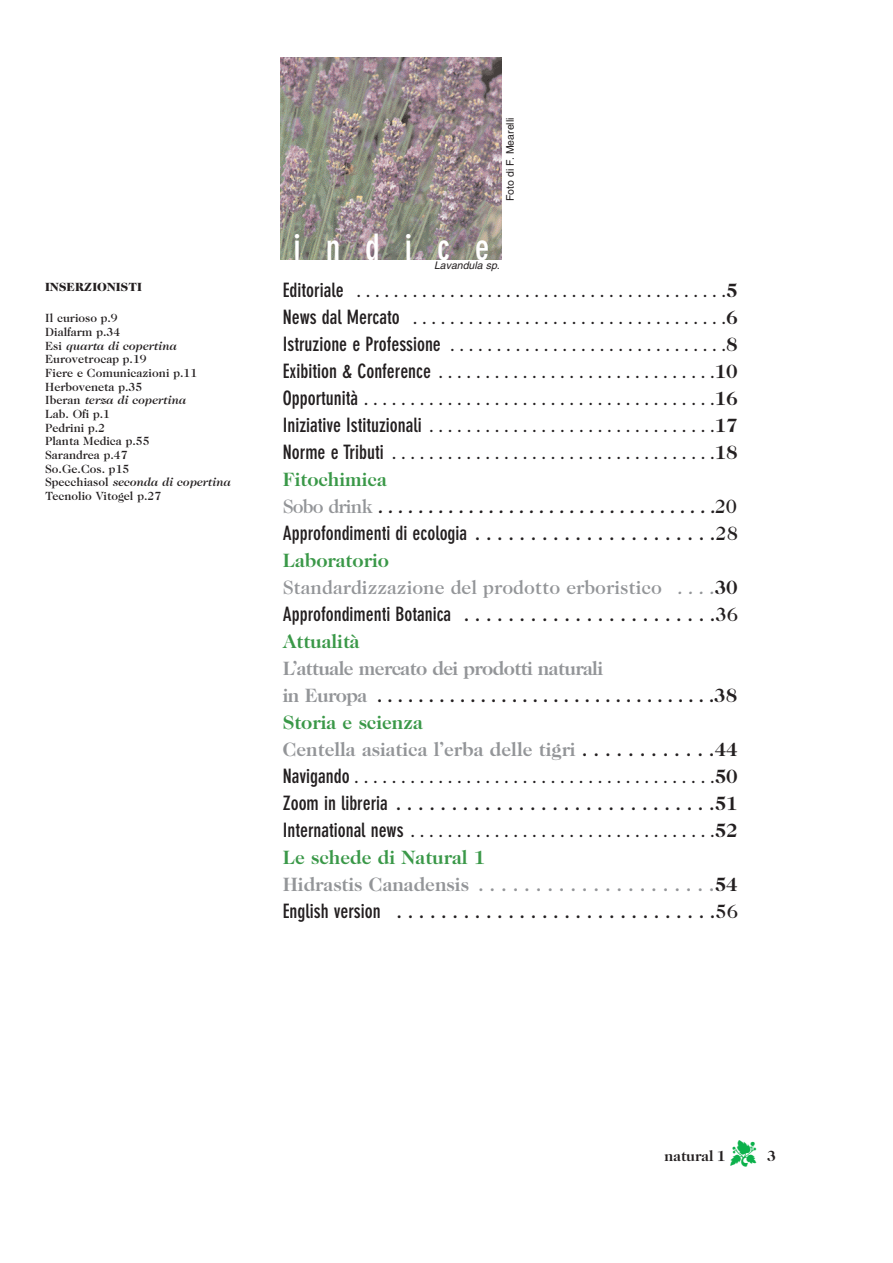
<style>
.page{position:relative;width:893px;height:1263px;background:#fff}
.page>*{position:absolute;margin:0;border:0;box-sizing:border-box;transform-origin:0 0}
.t1{font:700 condensed 36px "DIN Neuzeit Grotesk";letter-spacing:.695em;color:#fff}
.t2{font:700 condensed 19.5px/27px "DIN Neuzeit Grotesk";color:#231f20;text-align:justify}
.t3{font:700 19.5px/27px "Caslon Two Twenty Four";color:#939598}
.t4{font:500 19.5px/27px "Caslon Two Twenty Four";color:#939598}
.t5{font:italic 500 19.5px/27px "Caslon Two Twenty Four";color:#231f20}
.t6{font:500 19.5px "Caslon Two Twenty Four";color:#231f20}
.t7{font:700 15px "Caslon Two Twenty Four";color:#231f20}
.t8{font:500 12px/13.6px "Caslon Two Twenty Four";color:#231f20}
.t9{font:900 12px "Caslon Two Twenty Four";color:#231f20}
.t10{font:10.5px "Helvetica";color:#231f20}
.t11{font:italic 10.5px "Helvetica";color:#231f20}
.s1{font-style:italic}
.s2{font-family:"Caslon Two Twenty Four";font-stretch:normal}
.s3{font-weight:700;font-style:normal;color:#3a9848}
.s4{font-style:normal;color:#939598}
.s5{font-style:normal}
.s6{font-family:"Caslon Two Twenty Four";font-weight:500;font-stretch:normal}
.s7{font-weight:700;color:#3a9848}
.s8{font-weight:700;font-style:italic;font-size:18px}
.s9{font-weight:700;color:#231f20}
.s10{font-family:"DIN Neuzeit Grotesk";font-weight:700;font-stretch:condensed;color:#231f20}
.s11{color:#231f20}
.s12{color:#3a9848}
.s13{font-family:"DIN Neuzeit Grotesk";font-weight:700;font-stretch:condensed}
.s14{font-weight:700}
.s15{font-family:"DIN Neuzeit Grotesk";font-stretch:condensed;color:#231f20}
.s16{font-weight:500;color:#231f20}
</style>
<div class="page">
<img style="left:281px;top:57px;width:221px;height:203px">
<p class="t9" style="left:45px;top:282px;width:98px">INSERZIONISTI</p>
<p class="t8" style="left:45px;top:312px;width:187px">Il curioso p.9<br>Dialfarm p.34<br>Esi <span class="s1">quarta di copertina<br></span>Eurovetrocap p.19<br>Fiere e Comunicazioni p.11<br>Herboveneta p.35<br>Iberan <span class="s1">terza di copertina<br></span>Lab. Ofi p.1<br>Pedrini p.2<br>Planta Medica p.55<br>Sarandrea p.47<br>So.Ge.Cos. p15<br>Specchiasol <span class="s1">seconda di copertina<br></span>Tecnolio Vitogel p.27</p>
<p class="t10" style="left:506px;top:201px;width:85px;rotate:-90deg">Foto di F. Mearelli</p>
<h1 class="t1" style="left:293px;top:234px;width:198px">indice</h1>
<p class="t11" style="left:434px;top:262px;width:69px">Lavandula sp.</p>
<p class="t2" style="left:283px;top:278px;width:456px">Editoriale . . . . . . . . . . . . . . . . . . . . . . . . . . . . . . . . . . . . . . . .<span class="s2">5<br></span>News dal Mercato . . . . . . . . . . . . . . . . . . . . . . . . . . . . . . . . . .<span class="s2">6<br></span>Istruzione e Professione . . . . . . . . . . . . . . . . . . . . . . . . . . . . . .<span class="s2">8<br></span>Exibition &amp; Conference . . . . . . . . . . . . . . . . . . . . . . . . . . . . . .<span class="s2">10<br></span>Opportunità . . . . . . . . . . . . . . . . . . . . . . . . . . . . . . . . . . . . . .<span class="s2">16<br></span>Iniziative Istituzionali . . . . . . . . . . . . . . . . . . . . . . . . . . . . . . .<span class="s2">17<br></span>Norme e Tributi . . . . . . . . . . . . . . . . . . . . . . . . . . . . . . . . . . .<span class="s2">18</span></p>
<p class="t5" style="left:283px;top:467px;width:456px"><span class="s3">Fitochimica<br></span><span class="s4">Sobo drink</span> . . . . . . . . . . . . . . . . . . . . . . . . . . . . . . . . . .<span class="s5">20</span></p>
<p class="t2" style="left:283px;top:521px;width:456px">Approfondimenti di ecologia <span class="s6">. . . . . . . . . . . . . . . . . . . . . .28</span></p>
<p class="t4" style="left:283px;top:548px;width:456px"><span class="s7">Laboratorio<br></span>Standardizzazione del prodotto erboristico <span class="s8">. . . .</span><span class="s9">30<br></span><span class="s10">Approfondimenti Botanica</span> <span class="s11">. . . . . . . . . . . . . . . . . . . . . . .36<br></span><span class="s7">Attualità</span></p>
<p class="t3" style="left:283px;top:656px;width:456px">L’attuale mercato dei prodotti naturali<br>in Europa <span class="s11">. . . . . . . . . . . . . . . . . . . . . . . . . . . . . . . . .38<br></span><span class="s12">Storia e scienza<br></span>Centella asiatica l’erba delle tigri <span class="s11">. . . . . . . . . . . .44</span></p>
<p class="t2" style="left:283px;top:764px;width:456px">Navigando . . . . . . . . . . . . . . . . . . . . . . . . . . . . . . . . . . . . . . .<span class="s2">50</span></p>
<p class="t6" style="left:283px;top:796px;width:456px"><span class="s13">Zoom in libreria</span> . . . . . . . . . . . . . . . . . . . . . . . . . . . . .<span class="s14">51</span></p>
<p class="t2" style="left:283px;top:818px;width:456px">International news . . . . . . . . . . . . . . . . . . . . . . . . . . . . . . . . .<span class="s2">52</span></p>
<p class="t3" style="left:283px;top:845px;width:456px"><span class="s12">Le schede di Natural 1<br></span>Hidrastis Canadensis . . . . . . . . . . . . . . . . . . . . .<span class="s11">54<br></span><span class="s15">English version</span> <span class="s16">. . . . . . . . . . . . . . . . . . . . . . . . . . . . .56</span></p>
<p class="t7" style="left:664px;top:1150px;width:62px">natural 1</p>
<p class="t7" style="left:767px;top:1150px;width:10px">3</p>
</div>
